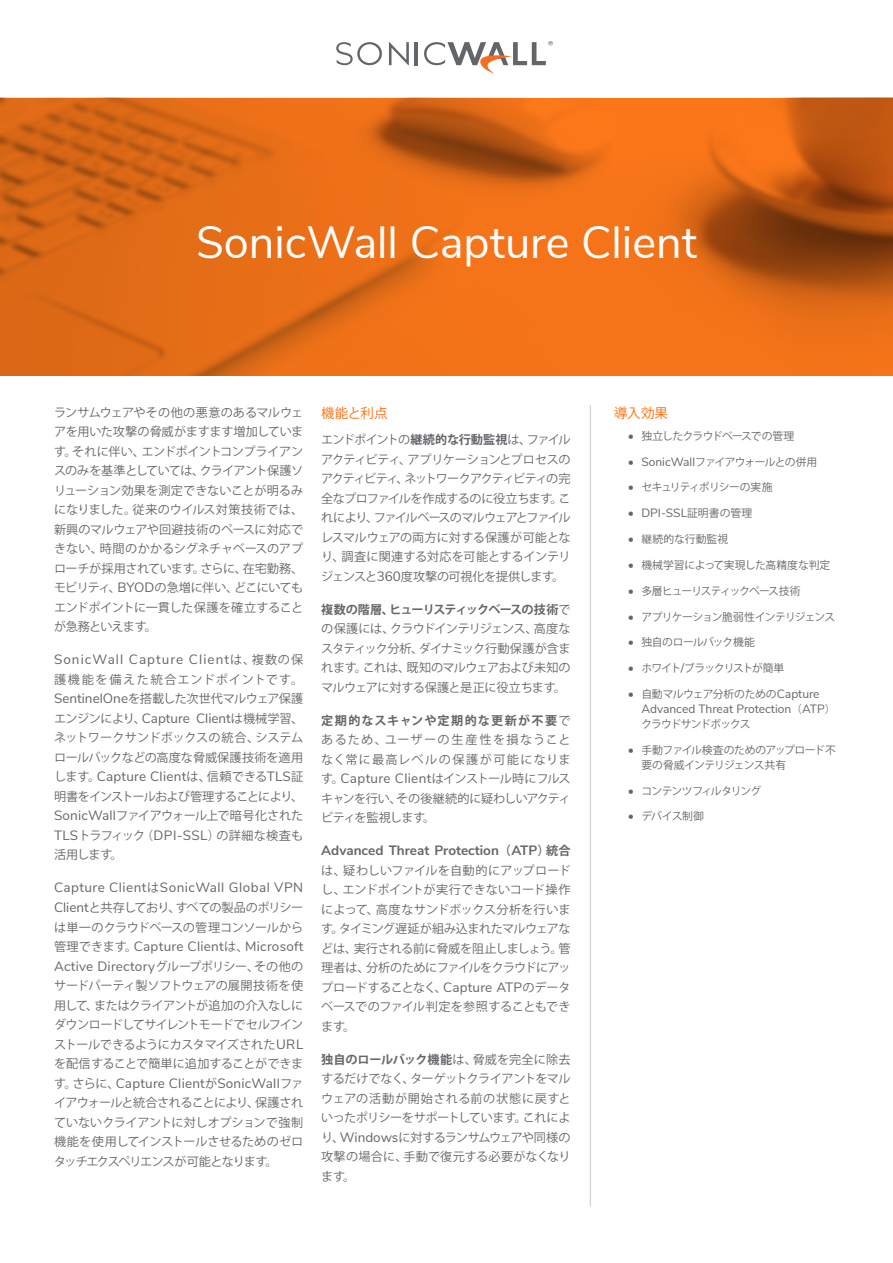
<style>
.page{position:relative;width:893px;height:1263px;background:#fff}
.page>*{position:absolute;margin:0;border:0;box-sizing:border-box;transform-origin:0 0}
.Headline{font:45px "Nunito Sans";color:#fff}
.Body_Copy{font:13.5px/19.5px "Nunito Sans";letter-spacing:.02em;color:#65656a}
.Body_Copy-2{font:700 13.5px "Nunito Sans";color:#65656a}
.Body_Copy-3{font:13.5px "Nunito Sans";letter-spacing:.08em;color:#65656a}
.Section_Heading_1{font:13.5px "Koz Go Pr 6 N";letter-spacing:-.005em;color:#ff6c0c}
.Body_Copy-4{font:12.15px/19.5px "Koz Go Pr 6 N";letter-spacing:-.035em;color:#65656a;text-align:justify}
.t1{font:12px "Nunito Sans";color:#65656a}
.t2{font:10.8px/15px "Koz Go Pr 6 N";letter-spacing:-.055em;color:#65656a}
.t3{font:10.8px "Koz Go Pr 6 N";letter-spacing:-.08em;color:#65656a}
.t4{font:10.8px "Koz Go Pr 6 N";letter-spacing:-.03em;color:#65656a}
.t5{font:10.8px "Koz Go Pr 6 N";letter-spacing:-.01em;color:#65656a}
.t6{font:10.8px "Koz Go Pr 6 N";letter-spacing:-.095em;color:#65656a}
.t7{font:10.8px "Koz Go Pr 6 N";letter-spacing:-.075em;color:#65656a}
.t8{font:10.8px "Koz Go Pr 6 N";letter-spacing:-.035em;color:#65656a}
.t9{font:10.8px "Koz Go Pr 6 N";letter-spacing:.01em;color:#65656a}
.s1{font-family:"Nunito Sans";font-size:13.5px}
.s2{font-family:"Koz Go Pr 6 N";font-size:12.15px}
.s3{font-weight:700}
.s4{font-family:"Nunito Sans";font-size:12px}
.s5{font-family:"Koz Go Pr 6 N";font-size:10.8px}
</style>
<div class="page">
<svg style="left:389px;top:42px;width:20px;height:23px"></svg>
<hr style="left:415px;top:42px;width:3px;height:23px;background:#636669">
<svg style="left:336px;top:42px;width:46px;height:23px"></svg>
<svg style="left:424px;top:41px;width:129px;height:33px"></svg>
<svg style="left:0;top:98px;width:893px;height:278px;background:#de6916"></svg>
<hr style="left:590px;top:405px;width:1px;height:801px;background:#c9c9cb">
<p class="Headline" style="left:196px;top:210px;width:502px">SonicWall Capture Client</p>
<p class="Body_Copy-4" style="left:54px;top:403px;width:251px">ランサムウェアやその他の悪意のあるマルウェアを用いた攻撃の脅威がますます増加しています。それに伴い、エンドポイントコンプライアンスのみを基準としていては、クライアント保護ソリューション効果を測定できないことが明るみになりました。従来のウイルス対策技術では、新興のマルウェアや回避技術のペースに対応できない、時間のかかるシグネチャベースのアプローチが採用されています。さらに、在宅勤務、モビリティ、<span class="s1">BYOD</span>の急増に伴い、どこにいてもエンドポイントに一貫した保護を確立することが急務といえます。</p>
<p class="Body_Copy-3" style="left:54px;top:650px;width:251px">SonicWall Capture Client<span class="s2">は、複数の保</span></p>
<p class="Body_Copy-4" style="left:54px;top:670px;width:251px">護機能を備えた統合エンドポイントです。<span class="s1">SentinelOne</span>を搭載した次世代マルウェア保護エンジンにより、<span class="s1">Capture Client</span>は機械学習、ネットワークサンドボックスの統合、システムロールバックなどの高度な脅威保護技術を適用</p>
<p class="Body_Copy" style="left:54px;top:766px;width:251px"><span class="s2">します。</span>Capture Client<span class="s2">は、信頼できる</span>TLS<span class="s2">証</span></p>
<p class="Body_Copy-4" style="left:54px;top:787px;width:251px">明書をインストールおよび管理することにより、<span class="s1">SonicWall</span>ファイアウォール上で暗号化された<span class="s1">TLS</span>トラフィック（<span class="s1">DPI-SSL</span>）の詳細な検査も活用します。</p>
<p class="Body_Copy" style="left:54px;top:877px;width:251px">Capture Client<span class="s2">は</span>SonicWall Global VPN</p>
<p class="Body_Copy-4" style="left:54px;top:898px;width:251px"><span class="s1">Client</span>と共存しており、すべての製品のポリシーは単一のクラウドベースの管理コンソールから</p>
<p class="Body_Copy" style="left:54px;top:936px;width:251px"><span class="s2">管理できます。</span>Capture Client<span class="s2">は、</span>Microsoft<br>Active Directory<span class="s2">グループポリシー、その他の</span></p>
<p class="Body_Copy-4" style="left:54px;top:976px;width:251px">サードパーティ製ソフトウェアの展開技術を使用して、またはクライアントが追加の介入なしにダウンロードしてサイレントモードでセルフインストールできるようにカスタマイズされた<span class="s1">URL</span>を配信することで簡単に追加することができま</p>
<p class="Body_Copy" style="left:54px;top:1072px;width:251px"><span class="s2">す。さらに、</span>Capture Client<span class="s2">が</span>SonicWall<span class="s2">ファ</span></p>
<p class="Body_Copy-4" style="left:54px;top:1093px;width:251px">イアウォールと統合されることにより、保護されていないクライアントに対しオプションで強制機能を使用してインストールさせるためのゼロタッチエクスペリエンスが可能となります。</p>
<p class="Section_Heading_1" style="left:321px;top:406px;width:68px">機能と利点</p>
<p class="Body_Copy-4" style="left:321px;top:430px;width:251px">エンドポイントの<span class="s3">継続的な行動監視</span>は、ファイルアクティビティ、アプリケーションとプロセスのアクティビティ、ネットワークアクティビティの完全なプロファイルを作成するのに役立ちます。これにより、ファイルベースのマルウェアとファイルレスマルウェアの両方に対する保護が可能となり、調査に関連する対応を可能とするインテリジェンスと<span class="s1">360</span>度攻撃の可視化を提供します。</p>
<p class="Body_Copy-4" style="left:321px;top:600px;width:251px"><span class="s3">複数の階層、ヒューリスティックベースの技術</span>での保護には、クラウドインテリジェンス、高度なスタティック分析、ダイナミック行動保護が含まれます。これは、既知のマルウェアおよび未知のマルウェアに対する保護と是正に役立ちます。</p>
<p class="Body_Copy-4" style="left:321px;top:711px;width:251px"><span class="s3">定期的なスキャンや定期的な更新が不要</span>であるため、ユーザーの生産性を損なうことなく常に最高レベルの保護が可能になります。<span class="s1">Capture Client</span>はインストール時にフルスキャンを行い、その後継続的に疑わしいアクティビティを監視します。</p>
<p class="Body_Copy-2" style="left:321px;top:841px;width:251px">Advanced Threat Protection<span class="s2">（</span>ATP<span class="s2">）統合</span></p>
<p class="Body_Copy-4" style="left:321px;top:861px;width:251px">は、疑わしいファイルを自動的にアップロードし、エンドポイントが実行できないコード操作によって、高度なサンドボックス分析を行います。タイミング遅延が組み込まれたマルウェアなどは、実行される前に脅威を阻止しましょう。管理者は、分析のためにファイルをクラウドにアップロードすることなく、<span class="s1">Capture ATP</span>のデータベースでのファイル判定を参照することもできます。</p>
<p class="Body_Copy-4" style="left:321px;top:1050px;width:251px"><span class="s3">独自のロールバック機能</span>は、脅威を完全に除去するだけでなく、ターゲットクライアントをマルウェアの活動が開始される前の状態に戻すといったポリシーをサポートしています。これにより、<span class="s1">Windows</span>に対するランサムウェアや同様の攻撃の場合に、手動で復元する必要がなくなります。</p>
<p class="Section_Heading_1" style="left:614px;top:406px;width:55px">導入効果</p>
<p class="t2" style="left:628px;top:429px;width:168px"><span class="s4">•</span> 独立したクラウドベースでの管理</p>
<p class="t2" style="left:628px;top:454px;width:191px"><span class="s4">• SonicWall</span>ファイアウォールとの併用</p>
<p class="t3" style="left:628px;top:481px;width:146px"><span class="s4">•</span> セキュリティポリシーの実施</p>
<p class="t1" style="left:628px;top:504px;width:126px">• DPI-SSL<span class="s5">証明書の管理</span></p>
<p class="t9" style="left:628px;top:533px;width:102px"><span class="s4">•</span> 継続的な行動監視</p>
<p class="t5" style="left:628px;top:559px;width:204px"><span class="s4">•</span> 機械学習によって実現した高精度な判定</p>
<p class="t3" style="left:628px;top:585px;width:174px"><span class="s4">•</span> 多層ヒューリスティックベース技術</p>
<p class="t2" style="left:628px;top:609px;width:209px"><span class="s4">•</span> アプリケーション脆弱性インテリジェンス</p>
<p class="t8" style="left:628px;top:636px;width:128px"><span class="s4">•</span> 独自のロールバック機能</p>
<p class="t6" style="left:628px;top:662px;width:158px"><span class="s4">•</span> ホワイト<span class="s4">/</span>ブラックリストが簡単</p>
<p class="t4" style="left:628px;top:688px;width:193px"><span class="s4">•</span> 自動マルウェア分析のための<span class="s4">Capture</span></p>
<p class="t1" style="left:641px;top:700px;width:196px">Advanced Threat Protection<span class="s5">（</span>ATP<span class="s5">）</span></p>
<p class="t3" style="left:641px;top:718px;width:111px">クラウドサンドボックス</p>
<p class="t2" style="left:641px;top:742px;width:196px;text-indent:-14px"><span class="s4">•</span> 手動ファイル検査のためのアップロード不要の脅威インテリジェンス共有</p>
<p class="t7" style="left:628px;top:784px;width:135px"><span class="s4">•</span> コンテンツフィルタリング</p>
<p class="t2" style="left:628px;top:809px;width:78px"><span class="s4">•</span> デバイス制御</p>
</div>
